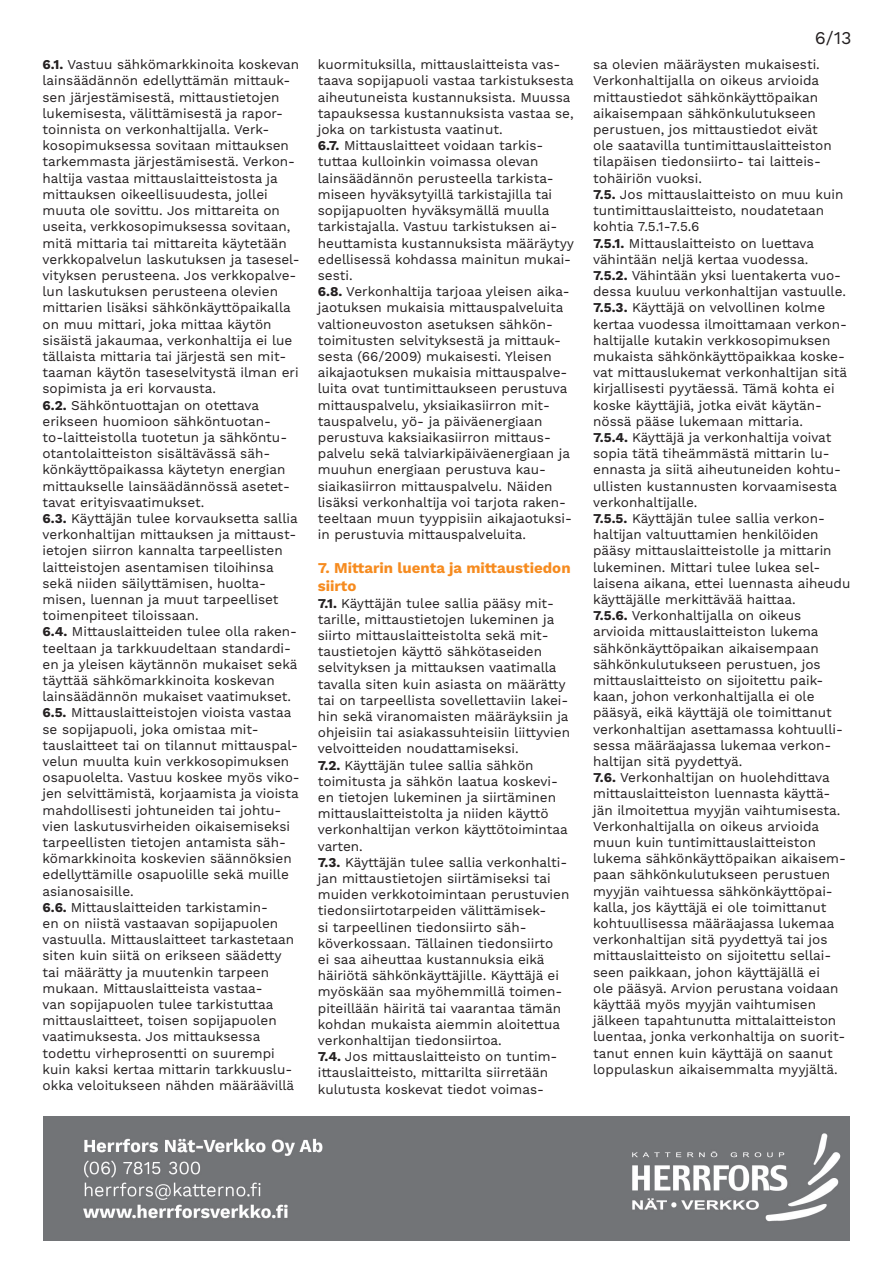
<style>
.page{position:relative;width:893px;height:1263px;background:#fff}
.page>*{position:absolute;margin:0;border:0;box-sizing:border-box;transform-origin:0 0}
.t1{font:18px "Work Sans";color:#231f20}
.t2{font:700 15px/18px "Work Sans";color:#f68b1f}
.t3{font:13.5px/16.2px "Work Sans";color:#231f20}
.s1{font-weight:700}
</style>
<div class="page">
<img style="left:43px;top:1116px;width:807px;height:125px">
<p class="t3" style="left:43px;top:57px;width:259px"><span class="s1">6.1.</span> Vastuu sähkömarkkinoita koskevan lainsäädännön edellyttämän mittauk&shy;sen järjestämisestä, mittaustietojen lukemisesta, välittämisestä ja rapor&shy;toinnista on verkonhaltijalla. Verk&shy;kosopimuksessa sovitaan mittauksen tarkemmasta järjestämisestä. Verkon&shy;haltija vastaa mittauslaitteistosta ja mittauksen oikeellisuudesta, jollei muuta ole sovittu. Jos mittareita on useita, verkkosopimuksessa sovitaan, mitä mittaria tai mittareita käytetään verkkopalvelun laskutuksen ja tasesel&shy;vityksen perusteena. Jos verkkopalve&shy;lun laskutuksen perusteena olevien mittarien lisäksi sähkönkäyttöpaikalla on muu mittari, joka mittaa käytön sisäistä jakaumaa, verkonhaltija ei lue tällaista mittaria tai järjestä sen mit&shy;taaman käytön taseselvitystä ilman eri sopimista ja eri korvausta.</p>
<p class="t3" style="left:43px;top:397px;width:249px"><span class="s1">6.2.</span> Sähköntuottajan on otettava erikseen huomioon sähköntuotan&shy;to-laitteistolla tuotetun ja sähköntu&shy;otantolaitteiston sisältävässä säh&shy;könkäyttöpaikassa käytetyn energian mittaukselle lainsäädännössä asetet&shy;tavat erityisvaatimukset.</p>
<p class="t3" style="left:43px;top:511px;width:257px"><span class="s1">6.3.</span> Käyttäjän tulee korvauksetta sallia verkonhaltijan mittauksen ja mittaust&shy;ietojen siirron kannalta tarpeellisten laitteistojen asentamisen tiloihinsa sekä niiden säilyttämisen, huolta&shy;misen, luennan ja muut tarpeelliset toimenpiteet tiloissaan.</p>
<p class="t3" style="left:43px;top:624px;width:256px"><span class="s1">6.4.</span> Mittauslaitteiden tulee olla raken&shy;teeltaan ja tarkkuudeltaan standardi&shy;en ja yleisen käytännön mukaiset sekä täyttää sähkömarkkinoita koskevan lainsäädännön mukaiset vaatimukset.</p>
<p class="t3" style="left:43px;top:705px;width:259px"><span class="s1">6.5.</span> Mittauslaitteistojen vioista vastaa se sopijapuoli, joka omistaa mit&shy;tauslaitteet tai on tilannut mittauspal&shy;velun muulta kuin verkkosopimuksen osapuolelta. Vastuu koskee myös viko&shy;jen selvittämistä, korjaamista ja vioista mahdollisesti johtuneiden tai johtu&shy;vien laskutusvirheiden oikaisemiseksi tarpeellisten tietojen antamista säh&shy;kömarkkinoita koskevien säännöksien edellyttämille osapuolille sekä muille asianosaisille.</p>
<p class="t3" style="left:43px;top:900px;width:253px"><span class="s1">6.6.</span> Mittauslaitteiden tarkistamin-<br>en on niistä vastaavan sopijapuolen vastuulla. Mittauslaitteet tarkastetaan siten kuin siitä on erikseen säädetty tai määrätty ja muutenkin tarpeen mukaan. Mittauslaitteista vastaa-<br>van sopijapuolen tulee tarkistuttaa mittauslaitteet, toisen sopijapuolen vaatimuksesta. Jos mittauksessa todettu virheprosentti on suurempi kuin kaksi kertaa mittarin tarkkuuslu&shy;okka veloitukseen nähden määräävillä</p>
<p class="t3" style="left:318px;top:57px;width:257px">kuormituksilla, mittauslaitteista vas&shy;taava sopijapuoli vastaa tarkistuksesta aiheutuneista kustannuksista. Muussa tapauksessa kustannuksista vastaa se, joka on tarkistusta vaatinut.</p>
<p class="t3" style="left:318px;top:138px;width:258px"><span class="s1">6.7.</span> Mittauslaitteet voidaan tarkis&shy;tuttaa kulloinkin voimassa olevan lainsäädännön perusteella tarkista&shy;miseen hyväksytyillä tarkistajilla tai sopijapuolten hyväksymällä muulla tarkistajalla. Vastuu tarkistuksen ai&shy;heuttamista kustannuksista määräytyy edellisessä kohdassa mainitun mukai&shy;sesti.</p>
<p class="t3" style="left:318px;top:284px;width:256px"><span class="s1">6.8.</span> Verkonhaltija tarjoaa yleisen aika&shy;jaotuksen mukaisia mittauspalveluita valtioneuvoston asetuksen sähkön&shy;toimitusten selvityksestä ja mittauk&shy;sesta (66/2009) mukaisesti. Yleisen aikajaotuksen mukaisia mittauspalve&shy;luita ovat tuntimittaukseen perustuva mittauspalvelu, yksiaikasiirron mit&shy;tauspalvelu, yö- ja päiväenergiaan perustuva kaksiaikasiirron mittaus&shy;palvelu sekä talviarkipäiväenergiaan ja muuhun energiaan perustuva kau&shy;siaikasiirron mittauspalvelu. Näiden lisäksi verkonhaltija voi tarjota raken&shy;teeltaan muun tyyppisiin aikajaotuksi&shy;in perustuvia mittauspalveluita.</p>
<p class="t2" style="left:318px;top:560px;width:254px">7. Mittarin luenta ja mittaustiedon siirto</p>
<p class="t3" style="left:318px;top:595px;width:254px"><span class="s1">7.1.</span> Käyttäjän tulee sallia pääsy mit&shy;tarille, mittaustietojen lukeminen ja siirto mittauslaitteistolta sekä mit&shy;taustietojen käyttö sähkötaseiden selvityksen ja mittauksen vaatimalla tavalla siten kuin asiasta on määrätty tai on tarpeellista sovellettaviin lakei&shy;hin sekä viranomaisten määräyksiin ja ohjeisiin tai asiakassuhteisiin liittyvien velvoitteiden noudattamiseksi.</p>
<p class="t3" style="left:318px;top:757px;width:251px"><span class="s1">7.2.</span> Käyttäjän tulee sallia sähkön toimitusta ja sähkön laatua koskevi&shy;en tietojen lukeminen ja siirtäminen mittauslaitteistolta ja niiden käyttö verkonhaltijan verkon käyttötoimintaa varten.</p>
<p class="t3" style="left:318px;top:855px;width:253px"><span class="s1">7.3.</span> Käyttäjän tulee sallia verkonhalti&shy;jan mittaustietojen siirtämiseksi tai muiden verkkotoimintaan perustuvien tiedonsiirtotarpeiden välittämisek-<br>si tarpeellinen tiedonsiirto säh&shy;köverkossaan. Tällainen tiedonsiirto<br>ei saa aiheuttaa kustannuksia eikä häiriötä sähkönkäyttäjille. Käyttäjä ei myöskään saa myöhemmillä toimen&shy;piteillään häiritä tai vaarantaa tämän kohdan mukaista aiemmin aloitettua verkonhaltijan tiedonsiirtoa.</p>
<p class="t3" style="left:318px;top:1049px;width:241px"><span class="s1">7.4.</span> Jos mittauslaitteisto on tuntim&shy;ittauslaitteisto, mittarilta siirretään kulutusta koskevat tiedot voimas-</p>
<h1 class="t1" style="left:815px;top:27px;width:38px">6/13</h1>
<p class="t3" style="left:593px;top:57px;width:240px">sa olevien määräysten mukaisesti.<br>Verkonhaltijalla on oikeus arvioida mittaustiedot sähkönkäyttöpaikan aikaisempaan sähkönkulutukseen perustuen, jos mittaustiedot eivät ole saatavilla tuntimittauslaitteiston tilapäisen tiedonsiirto- tai laitteis&shy;tohäiriön vuoksi.</p>
<p class="t3" style="left:593px;top:187px;width:252px"><span class="s1">7.5.</span> Jos mittauslaitteisto on muu kuin tuntimittauslaitteisto, noudatetaan kohtia 7.5.1-7.5.6</p>
<p class="t3" style="left:593px;top:235px;width:222px"><span class="s1">7.5.1.</span> Mittauslaitteisto on luettava vähintään neljä kertaa vuodessa.</p>
<p class="t3" style="left:593px;top:268px;width:254px"><span class="s1">7.5.2.</span> Vähintään yksi luentakerta vuo&shy;dessa kuuluu verkonhaltijan vastuulle.</p>
<p class="t3" style="left:593px;top:300px;width:256px"><span class="s1">7.5.3.</span> Käyttäjä on velvollinen kolme kertaa vuodessa ilmoittamaan verkon&shy;haltijalle kutakin verkkosopimuksen mukaista sähkönkäyttöpaikkaa koske&shy;vat mittauslukemat verkonhaltijan sitä kirjallisesti pyytäessä. Tämä kohta ei koske käyttäjiä, jotka eivät käytän&shy;nössä pääse lukemaan mittaria.</p>
<p class="t3" style="left:593px;top:430px;width:249px"><span class="s1">7.5.4.</span> Käyttäjä ja verkonhaltija voivat sopia tätä tiheämmästä mittarin lu&shy;ennasta ja siitä aiheutuneiden kohtu&shy;ullisten kustannusten korvaamisesta verkonhaltijalle.</p>
<p class="t3" style="left:593px;top:511px;width:259px"><span class="s1">7.5.5.</span> Käyttäjän tulee sallia verkon&shy;haltijan valtuuttamien henkilöiden pääsy mittauslaitteistolle ja mittarin lukeminen. Mittari tulee lukea sel&shy;laisena aikana, ettei luennasta aiheudu käyttäjälle merkittävää haittaa.</p>
<p class="t3" style="left:593px;top:608px;width:251px"><span class="s1">7.5.6.</span> Verkonhaltijalla on oikeus arvioida mittauslaitteiston lukema sähkönkäyttöpaikan aikaisempaan sähkönkulutukseen perustuen, jos mittauslaitteisto on sijoitettu paik&shy;kaan, johon verkonhaltijalla ei ole pääsyä, eikä käyttäjä ole toimittanut verkonhaltijan asettamassa kohtuulli&shy;sessa määräajassa lukemaa verkon&shy;haltijan sitä pyydettyä.</p>
<p class="t3" style="left:593px;top:770px;width:254px"><span class="s1">7.6.</span> Verkonhaltijan on huolehdittava mittauslaitteiston luennasta käyttä&shy;jän ilmoitettua myyjän vaihtumisesta.<br>Verkonhaltijalla on oikeus arvioida muun kuin tuntimittauslaitteiston lukema sähkönkäyttöpaikan aikaisem&shy;paan sähkönkulutukseen perustuen myyjän vaihtuessa sähkönkäyttöpai&shy;kalla, jos käyttäjä ei ole toimittanut kohtuullisessa määräajassa lukemaa verkonhaltijan sitä pyydettyä tai jos mittauslaitteisto on sijoitettu sellai&shy;seen paikkaan, johon käyttäjällä ei<br>ole pääsyä. Arvion perustana voidaan käyttää myös myyjän vaihtumisen jälkeen tapahtunutta mittalaitteiston luentaa, jonka verkonhaltija on suorit&shy;tanut ennen kuin käyttäjä on saanut loppulaskun aikaisemmalta myyjältä.</p>
</div>
